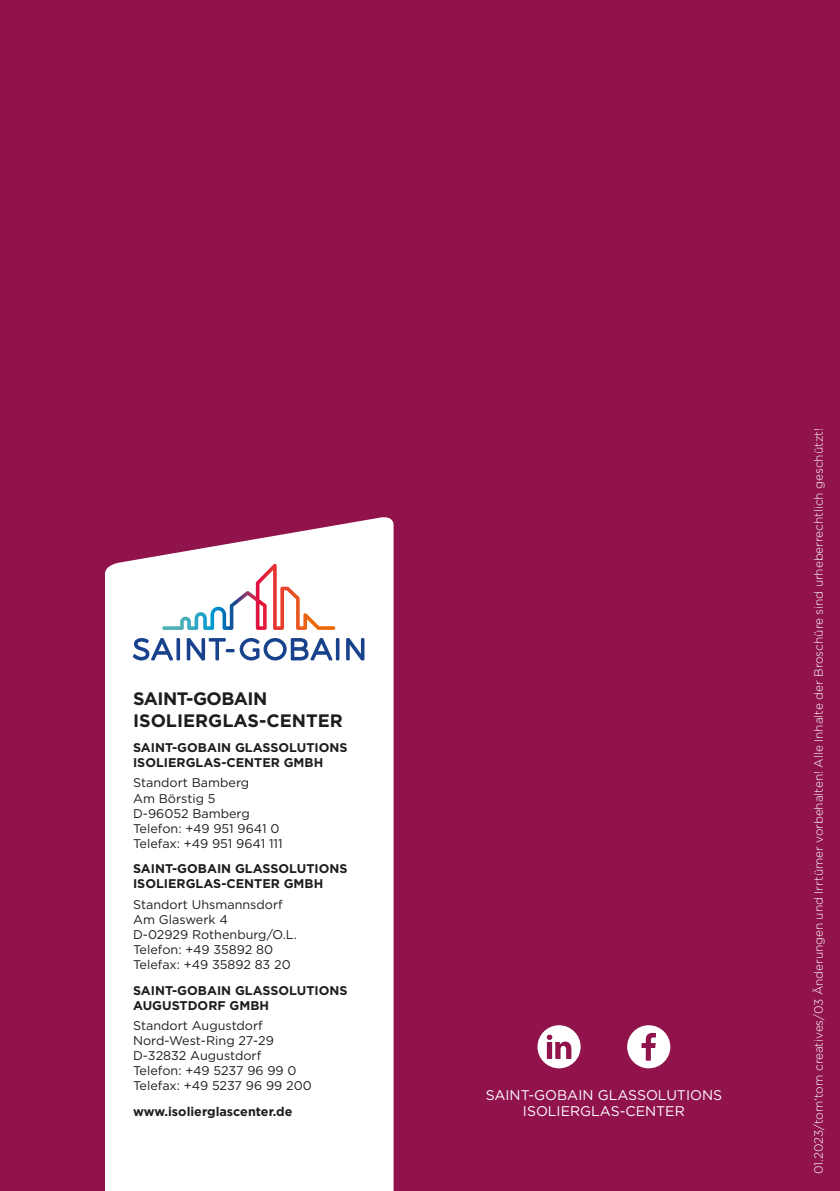
<style>
.page{position:relative;width:840px;height:1191px;background:#fff}
.page>*{position:absolute;margin:0;border:0;box-sizing:border-box;transform-origin:0 0}
.t1{font:700 18px/21.6px "Gotham";color:#1d1d1b}
.t2{font:14px/16px "Gotham";color:#fff;text-align:center}
.t3{font:12.6px/15.2px "Gotham";color:#1d1d1b}
.t4{font:700 12.6px/15.2px "Gotham";color:#1d1d1b}
.t5{font:300 12px "Gotham";letter-spacing:-.005em;color:#fff}
</style>
<div class="page">
<div style="left:0;top:0;width:839px;height:1191px;background:#90134c"></div>
<div style="left:105px;top:517px;width:288px;height:674px;background:#fff"></div>
<svg style="left:133px;top:638px;width:40px;height:22px"></svg>
<svg style="left:176px;top:638px;width:4px;height:22px"></svg>
<svg style="left:187px;top:638px;width:145px;height:22px;background:#a6b6d2"></svg>
<hr style="left:336px;top:638px;width:3px;height:22px;background:#18428c">
<svg style="left:346px;top:638px;width:18px;height:22px"></svg>
<svg style="left:162px;top:564px;width:173px;height:66px;background:#efe3e4"></svg>
<div style="left:626px;top:1025px;width:44px;height:43px;background:#fff;border-radius:50%"></div>
<svg style="left:641px;top:1033px;width:14px;height:27px"></svg>
<div style="left:537px;top:1025px;width:43px;height:43px;background:#fff;border-radius:50%"></div>
<svg style="left:546px;top:1034px;width:25px;height:25px"></svg>
<h1 class="t1" style="left:133px;top:688px;width:211px">SAINT-GOBAIN<br>ISOLIERGLAS-CENTER</h1>
<p class="t4" style="left:133px;top:740px;width:216px">SAINT-GOBAIN GLASSOLUTIONS<br>ISOLIERGLAS-CENTER GMBH</p>
<p class="t3" style="left:133px;top:775px;width:151px">Standort Bamberg<br>Am Börstig 5<br>D-96052 Bamberg<br>Telefon: +49 951 9641 0<br>Telefax: +49 951 9641 111</p>
<p class="t4" style="left:133px;top:861px;width:216px">SAINT-GOBAIN GLASSOLUTIONS<br>ISOLIERGLAS-CENTER GMBH</p>
<p class="t3" style="left:133px;top:896px;width:165px">Standort Uhsmannsdorf<br>Am Glaswerk 4<br>D-02929 Rothenburg/O.L.<br>Telefon: +49 35892 80<br>Telefax: +49 35892 83 20</p>
<p class="t4" style="left:133px;top:982px;width:216px">SAINT-GOBAIN GLASSOLUTIONS<br>AUGUSTDORF GMBH</p>
<p class="t3" style="left:133px;top:1017px;width:180px">Standort Augustdorf<br>Nord-West-Ring 27-29<br>D-32832 Augustdorf<br>Telefon: +49 5237 96 99 0<br>Telefax: +49 5237 96 99 200</p>
<p class="t4" style="left:133px;top:1103px;width:161px">www.isolierglascenter.de</p>
<p class="t2" style="left:485px;top:1086px;width:238px">SAINT-GOBAIN GLASSOLUTIONS<br>ISOLIERGLAS-CENTER</p>
<p class="t5" style="left:811px;top:1174px;width:747px;rotate:-90deg">01.2023/tom‘tom creatives/03 Änderungen und Irrtümer vorbehalten! Alle Inhalte der Broschüre sind urheberrechtlich geschützt!</p>
</div>
